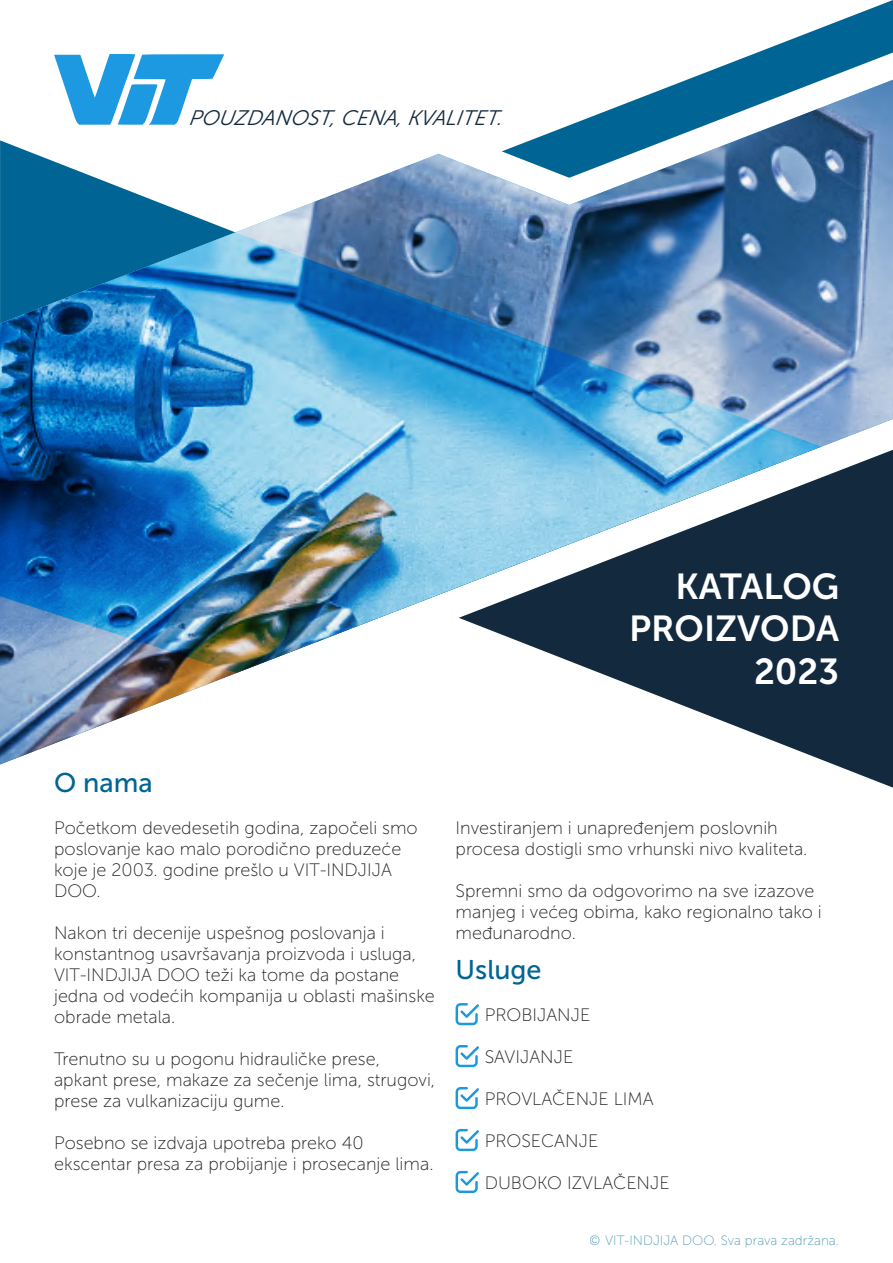
<style>
.page{position:relative;width:893px;height:1263px;background:#fff}
.page>*{position:absolute;margin:0;border:0;box-sizing:border-box;transform-origin:0 0}
.t1{font:36px/42px "Museo Sans 700";color:#fff;text-align:right}
.t2{font:27px "Museo Sans 500";color:#006494}
.t3{font:italic 21px "Museo Sans 300";color:#13293d}
.t4{font:18px/21px "Museo Sans 100";color:#231f20}
.t5{font:13.5px "Museo Sans 100";color:#247ba0}
</style>
<div class="page">
<svg style="left:54px;top:54px;width:170px;height:26px"></svg>
<svg style="left:833px;top:764px;width:60px;height:24px"></svg>
<img style="left:0;top:80px;width:893px;height:684px">
<img style="left:0;top:232px;width:821px;height:441px">
<svg style="left:456px;top:1171px;width:23px;height:22px"></svg>
<svg style="left:456px;top:1087px;width:23px;height:22px"></svg>
<svg style="left:456px;top:1129px;width:23px;height:22px"></svg>
<svg style="left:456px;top:1003px;width:23px;height:22px"></svg>
<svg style="left:456px;top:1045px;width:23px;height:22px"></svg>
<svg style="left:502px;top:0;width:391px;height:178px"></svg>
<p class="t3" style="left:189px;top:106px;width:318px">POUZDA NOST, CENA, KVA LITET.</p>
<p class="t2" style="left:54px;top:768px;width:100px">O nama</p>
<p class="t1" style="left:629px;top:565px;width:212px">KATALOG<br>PROIZVODA</p>
<p class="t1" style="left:754px;top:651px;width:87px">2023</p>
<p class="t4" style="left:54px;top:818px;width:365px">Početkom devedesetih godina, započeli smo poslovanje kao malo porodično preduzeće koje je 2003. godine prešlo u VIT-INDJIJA<br>DOO.</p>
<p class="t4" style="left:54px;top:923px;width:382px">Nakon tri decenije uspešnog poslovanja i konstantnog usavršavanja proizvoda i usluga, VIT-INDJIJA DOO teži ka tome da postane jedna od vodećih kompanija u oblasti mašinske obrade metala.</p>
<p class="t4" style="left:54px;top:1049px;width:383px">Trenutno su u pogonu hidrauličke prese, apkant prese, makaze za sečenje lima, strugovi, prese za vulkanizaciju gume.</p>
<p class="t4" style="left:54px;top:1133px;width:381px">Posebno se izdvaja upotreba preko 40 ekscentar presa za probijanje i prosecanje lima.</p>
<p class="t4" style="left:456px;top:818px;width:353px">Investiranjem i unapređenjem poslovnih procesa dostigli smo vrhunski nivo kvaliteta.</p>
<p class="t4" style="left:456px;top:881px;width:368px">Spremni smo da odgovorimo na sve izazove manjeg i većeg obima, kako regionalno tako i međunarodno.</p>
<p class="t2" style="left:456px;top:955px;width:88px">Usluge</p>
<p class="t4" style="left:485px;top:1004px;width:107px">PROBIJANJE</p>
<p class="t4" style="left:485px;top:1046px;width:90px">SAVIJANJE</p>
<p class="t4" style="left:485px;top:1088px;width:171px">PROVLAČENJE LIMA</p>
<p class="t4" style="left:485px;top:1130px;width:115px">PROSECANJE</p>
<p class="t4" style="left:485px;top:1172px;width:186px">DUBOKO IZVLAČENJE</p>
<p class="t5" style="left:590px;top:1234px;width:251px">© VIT-INDJIJA DOO. Sva prava zadržana.</p>
</div>
